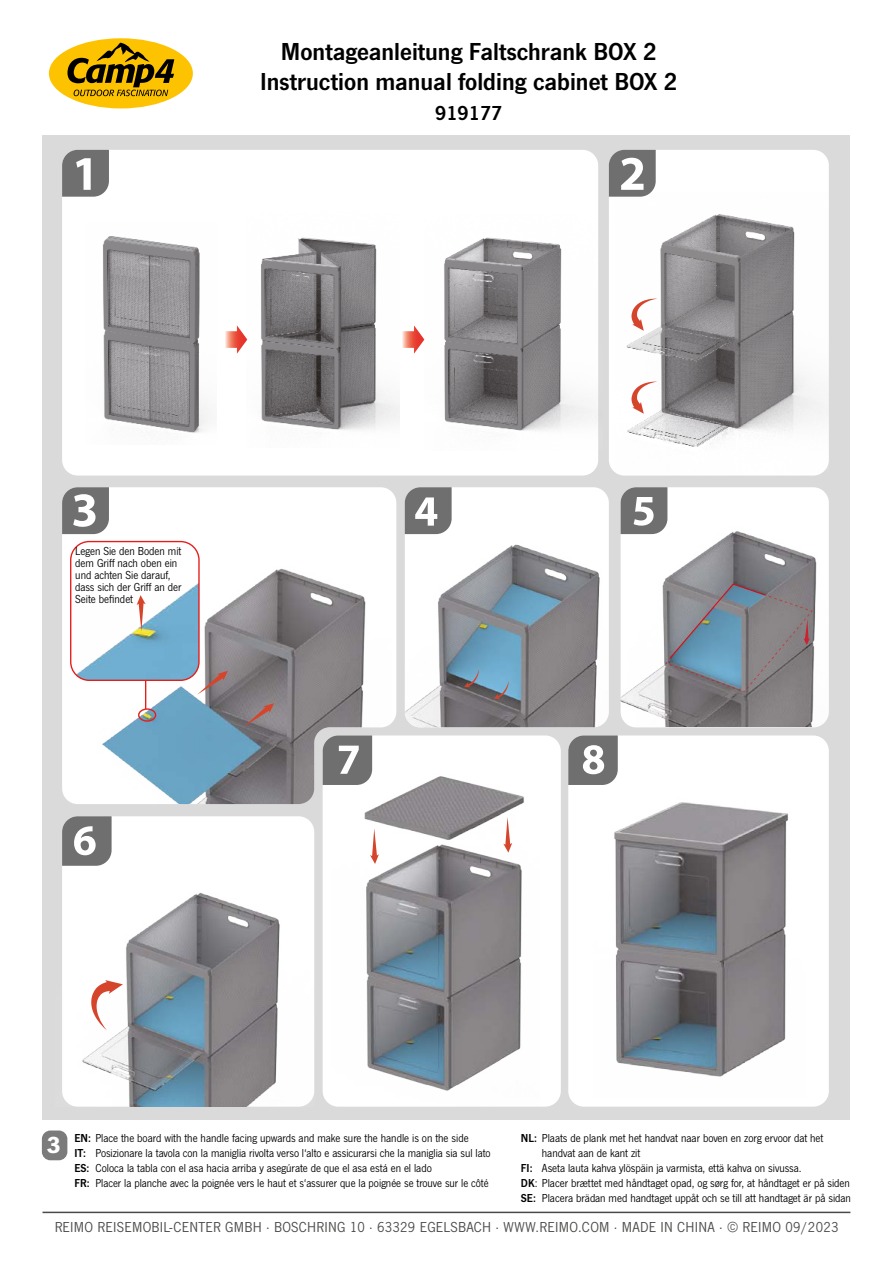
<style>
.page{position:relative;width:893px;height:1263px;background:#fff}
.page>*{position:absolute;margin:0;border:0;box-sizing:border-box;transform-origin:0 0}
.t1{font:25.5px/30px "News Got Dem";color:#000;text-align:center}
.t2{font:700 24.15px "News Got";color:#fff}
.t3{font:21px "News Got Dem";color:#000}
.t4{font:15px "News Got";letter-spacing:.02em;color:#4a4a49}
.t5{font:12px/12px "News Got";color:#000}
.s1{font-family:"News Got Dem"}
</style>
<div class="page">
<div style="left:43px;top:135px;width:807px;height:985px;background:#dadada"></div>
<div style="left:62px;top:150px;width:536px;height:325px;background:#fff;border-radius:16px"></div>
<div style="left:609px;top:150px;width:220px;height:325px;background:#fff;border-radius:16px"></div>
<div style="left:62px;top:487px;width:334px;height:317px;background:#fff"></div>
<div style="left:62px;top:816px;width:252px;height:291px;background:#fff;border-radius:16px"></div>
<div style="left:323px;top:735px;width:238px;height:372px;background:#fff;border-radius:16px"></div>
<div style="left:568px;top:735px;width:261px;height:372px;background:#fff;border-radius:16px"></div>
<div style="left:405px;top:487px;width:204px;height:240px;background:#fff;border-radius:16px"></div>
<div style="left:621px;top:487px;width:208px;height:240px;background:#fff;border-radius:16px"></div>
<img style="left:621px;top:531px;width:208px;height:196px">
<img style="left:76px;top:537px;width:316px;height:267px">
<img style="left:405px;top:544px;width:204px;height:183px">
<svg style="left:225px;top:325px;width:21px;height:29px"></svg>
<svg style="left:402px;top:325px;width:22px;height:29px"></svg>
<img style="left:71px;top:541px;width:128px;height:139px">
<svg style="left:62px;top:150px;width:47px;height:47px;background:#878787"></svg>
<svg style="left:609px;top:150px;width:47px;height:47px"></svg>
<svg style="left:62px;top:487px;width:47px;height:47px;background:#909090"></svg>
<svg style="left:62px;top:816px;width:50px;height:50px"></svg>
<svg style="left:405px;top:487px;width:47px;height:47px"></svg>
<svg style="left:323px;top:735px;width:49px;height:50px;background:#858585"></svg>
<svg style="left:568px;top:735px;width:50px;height:50px"></svg>
<svg style="left:621px;top:487px;width:46px;height:47px"></svg>
<svg style="left:197px;top:671px;width:31px;height:24px"></svg>
<svg style="left:243px;top:703px;width:31px;height:24px"></svg>
<svg style="left:464px;top:669px;width:15px;height:18px"></svg>
<svg style="left:494px;top:681px;width:15px;height:18px"></svg>
<svg style="left:665px;top:583px;width:147px;height:109px;background:#7c858f"></svg>
<div style="left:70px;top:541px;width:130px;height:140px;border:1px solid #e41e1b;border-radius:18px"></div>
<div style="left:138px;top:708px;width:18px;height:14px;border:1px solid #e41e1b;border-radius:50%"></div>
<svg style="left:145px;top:680px;width:1px;height:29px"></svg>
<img style="left:62px;top:893px;width:252px;height:214px">
<svg style="left:91px;top:980px;width:32px;height:50px"></svg>
<img style="left:103px;top:236px;width:108px;height:197px">
<img style="left:246px;top:237px;width:153px;height:193px">
<img style="left:424px;top:237px;width:174px;height:194px">
<img style="left:615px;top:192px;width:214px;height:280px">
<svg style="left:631px;top:299px;width:26px;height:32px"></svg>
<svg style="left:631px;top:382px;width:26px;height:32px"></svg>
<img style="left:332px;top:767px;width:207px;height:340px">
<svg style="left:370px;top:828px;width:9px;height:36px"></svg>
<svg style="left:503px;top:817px;width:9px;height:36px"></svg>
<img style="left:594px;top:778px;width:194px;height:299px">
<div style="left:49px;top:38px;width:144px;height:70px;background:#fdc300;border-radius:50%"></div>
<svg style="left:67px;top:43px;width:107px;height:53px"></svg>
<hr style="left:43px;top:1211px;width:807px;height:2px;background:#4a4a49">
<svg style="left:77px;top:546px;width:120px;height:85px;background:#eaf1f5"></svg>
<div style="left:42px;top:1130px;width:25px;height:30px;background:#7c7b7b;border-radius:9px"></div>
<h1 class="t1" style="left:260px;top:37px;width:419px">Montageanleitung Faltschrank BOX 2<br>Instruction manual folding cabinet BOX 2</h1>
<h3 class="t3" style="left:435px;top:101px;width:69px">919177</h3>
<p class="t5" style="left:75px;top:545px;width:108px">Legen Sie den Boden mit dem Griff nach oben ein und achten Sie darauf, dass sich der Griff an der<br>Seite befindet</p>
<p class="t5" style="left:74px;top:1130px;width:418px;line-height:15px"><span class="s1">EN:</span> Place the board with the handle facing upwards and make sure the handle is on the side<br><span class="s1">IT:</span> Posizionare la tavola con la maniglia rivolta verso l‘alto e assicurarsi che la maniglia sia sul lato <span class="s1">ES:</span> Coloca la tabla con el asa hacia arriba y asegúrate de que el asa está en el lado<br><span class="s1">FR:</span> Placer la planche avec la poignée vers le haut et s‘assurer que la poignée se trouve sur le côté</p>
<p class="t4" style="left:55px;top:1218px;width:785px">REIMO REISEMOBIL-CENTER GMBH · BOSCHRING 10 · 63329 EGELSBACH · WWW.REIMO.COM · MADE IN CHINA · © REIMO 09/2023</p>
<p class="t5" style="left:521px;top:1132px;width:304px"><span class="s1">NL:</span> Plaats de plank met het handvat naar boven en zorg ervoor dat het</p>
<p class="t5" style="left:542px;top:1147px;width:100px">handvat aan de kant zit</p>
<p class="t5" style="left:521px;top:1162px;width:282px"><span class="s1">FI:</span> Aseta lauta kahva ylöspäin ja varmista, että kahva on sivussa.</p>
<p class="t5" style="left:521px;top:1177px;width:331px"><span class="s1">DK</span>: Placer brættet med håndtaget opad, og sørg for, at håndtaget er på siden</p>
<p class="t5" style="left:521px;top:1192px;width:332px"><span class="s1">SE:</span> Placera brädan med handtaget uppåt och se till att handtaget är på sidan</p>
<h2 class="t2" style="left:47px;top:1130px;width:15px">3</h2>
</div>
